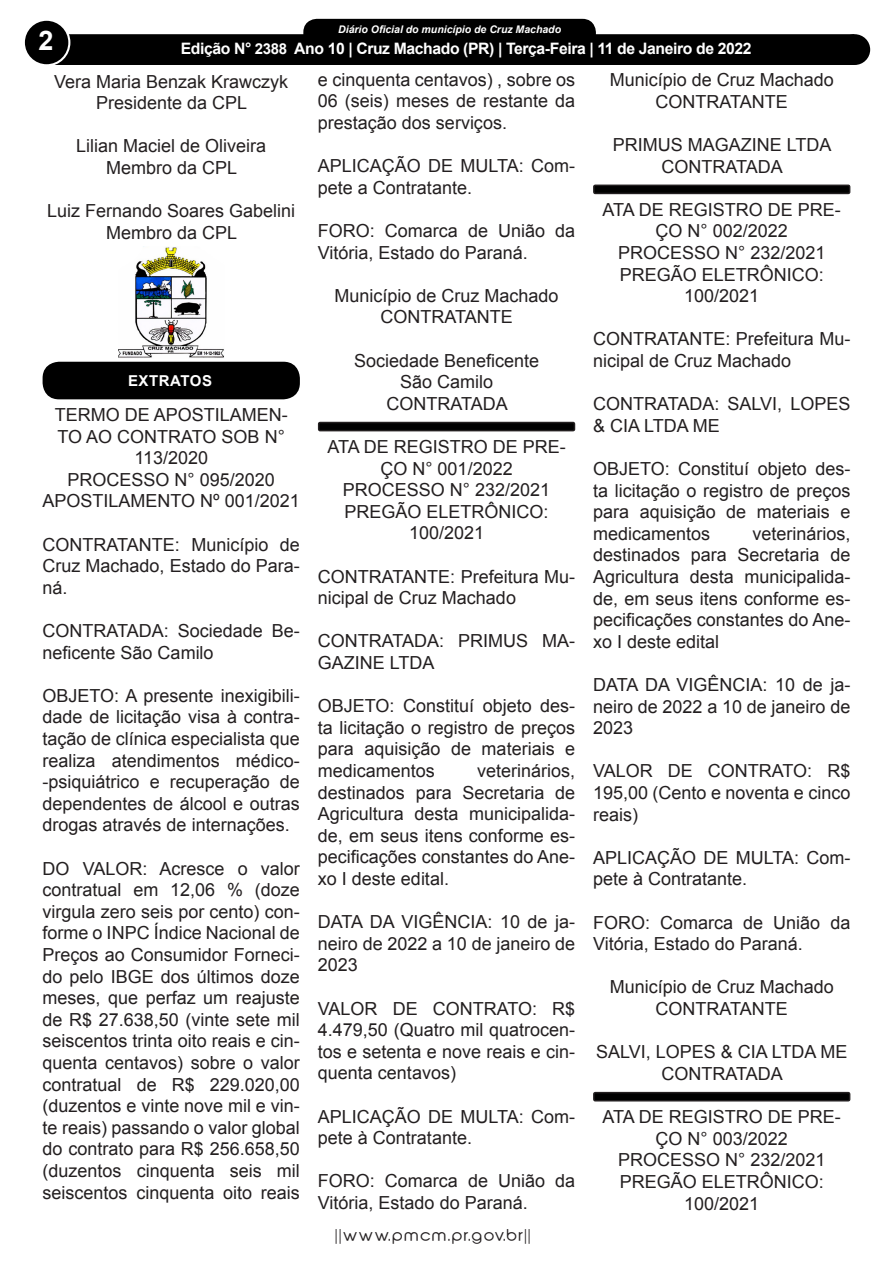
<style>
.page{position:relative;width:893px;height:1263px;background:#fff}
.page>*{position:absolute;margin:0;border:0;box-sizing:border-box;transform-origin:0 0}
.t1{font:700 27px "Arial";color:#fff}
.t2{font:18px/21.6px "Arial";color:#231f20;text-align:justify}
.t3{font:700 15.75px "Arial";letter-spacing:-.025em;color:#fff}
.t4{font:700 15px "Arial";color:#fff}
.t5{font:15px "Abeatby Kai";letter-spacing:.1em;color:#231f20;scale:1.06 1}
.t6{font:700 15px "Arial";letter-spacing:.035em;color:#fff}
.t7{font:italic 700 10.5px "Arial";color:#fff}
.s1{font-size:15px}
</style>
<div class="page">
<div style="left:305px;top:20px;width:289px;height:28px;background:#000;border-radius:12px"></div>
<div style="left:303px;top:19px;width:293px;height:31px;border:3px solid #000;border-radius:12px"></div>
<div style="left:39px;top:34px;width:815px;height:31px;background:#000;border:2px solid #000"></div>
<div style="left:24px;top:20px;width:45px;height:45px;background:#000;border-radius:50%"></div>
<div style="left:23px;top:19px;width:47px;height:47px;border:2px solid #fff;border-radius:50%"></div>
<div style="left:840px;top:35px;width:29px;height:29px;background:#000;border-radius:50%"></div>
<div style="left:839px;top:34px;width:31px;height:31px;border:2px solid #000;border-radius:50%"></div>
<div style="left:99px;top:37px;width:676px;height:26px;background:#000"></div>
<img style="left:118px;top:246px;width:106px;height:112px">
<div style="left:43px;top:362px;width:257px;height:37px;background:#000;border-radius:16px"></div>
<div style="left:319px;top:422px;width:255px;height:9px;background:#000;border-radius:2px"></div>
<div style="left:318px;top:422px;width:257px;height:9px;border:2px solid #231f20;border-radius:2px"></div>
<div style="left:594px;top:185px;width:256px;height:8px;background:#000;border-radius:2px"></div>
<div style="left:593px;top:185px;width:257px;height:9px;border:2px solid #231f20;border-radius:2px"></div>
<div style="left:594px;top:1092px;width:256px;height:9px;background:#000;border-radius:2px"></div>
<div style="left:593px;top:1092px;width:257px;height:9px;border:2px solid #231f20;border-radius:2px"></div>
<p class="t7" style="left:338px;top:22px;width:224px">Diário Oficial do município de Cruz Machado</p>
<p class="t4" style="left:205px;top:40px;width:491px">Edição 1145 - Cruz Machado (PR) - Terça-Feira - 3 de Janeiro de 2017</p>
<p class="t2" style="left:54px;top:70px;width:236px">Vera Maria Benzak Krawczyk</p>
<p class="t2" style="left:96px;top:92px;width:153px">Presidente da CPL</p>
<p class="t2" style="left:76px;top:135px;width:192px">Lilian Maciel de Oliveira</p>
<p class="t2" style="left:106px;top:157px;width:133px">Membro da CPL</p>
<p class="t2" style="left:47px;top:200px;width:250px">Luiz Fernando Soares Gabelini</p>
<p class="t2" style="left:106px;top:221px;width:133px">Membro da CPL</p>
<p class="t1" style="left:38px;top:21px;width:17px">2</p>
<p class="t3" style="left:181px;top:37px;width:572px">Edição N° <span class="s1">2388</span> Ano 10 | Cruz Machado (PR) | Terça-Feira | 11 de Janeiro de 2022</p>
<p class="t2" style="left:318px;top:69px;width:259px">e cinquenta centavos) , sobre os 06 (seis) meses de restante da prestação dos serviços.</p>
<p class="t2" style="left:318px;top:155px;width:259px">APLICAÇÃO DE MULTA: Com&shy;pete a Contratante.</p>
<p class="t2" style="left:318px;top:220px;width:259px">FORO: Comarca de União da<br>Vitória, Estado do Paraná.</p>
<p class="t2" style="left:334px;top:285px;width:226px">Município de Cruz Machado</p>
<p class="t2" style="left:380px;top:306px;width:134px">CONTRATANTE</p>
<p class="t2" style="left:354px;top:349px;width:187px">Sociedade Beneficente</p>
<p class="t2" style="left:400px;top:371px;width:95px">São Camilo</p>
<p class="t2" style="left:386px;top:393px;width:123px">CONTRATADA</p>
<p class="t2" style="left:327px;top:436px;width:240px;text-align:center">ATA DE REGISTRO DE PRE-<br>ÇO N° 001/2022</p>
<p class="t2" style="left:343px;top:479px;width:209px">PROCESSO N° 232/2021</p>
<p class="t2" style="left:345px;top:501px;width:206px;text-align:center">PREGÃO ELETRÔNICO:<br>100/2021</p>
<p class="t2" style="left:318px;top:565px;width:259px">CONTRATANTE: Prefeitura Mu&shy;nicipal de Cruz Machado</p>
<p class="t2" style="left:318px;top:630px;width:259px">CONTRATADA: PRIMUS MA-<br>GAZINE LTDA</p>
<p class="t2" style="left:318px;top:695px;width:259px">OBJETO: Constituí objeto des&shy;ta licitação o registro de preços para aquisição de materiais e medicamentos</p>
<p class="t2" style="left:610px;top:69px;width:226px">Município de Cruz Machado</p>
<p class="t2" style="left:656px;top:91px;width:134px">CONTRATANTE</p>
<p class="t2" style="left:613px;top:134px;width:220px">PRIMUS MAGAZINE LTDA</p>
<p class="t2" style="left:662px;top:155px;width:123px">CONTRATADA</p>
<p class="t2" style="left:603px;top:199px;width:240px;text-align:center">ATA DE REGISTRO DE PRE-<br>ÇO N° 002/2022</p>
<p class="t2" style="left:618px;top:242px;width:209px">PROCESSO N° 232/2021</p>
<p class="t2" style="left:620px;top:263px;width:206px;text-align:center">PREGÃO ELETRÔNICO:<br>100/2021</p>
<p class="t2" style="left:593px;top:328px;width:259px">CONTRATANTE: Prefeitura Mu&shy;nicipal de Cruz Machado</p>
<p class="t2" style="left:593px;top:393px;width:259px">CONTRATADA: SALVI, LOPES &amp; CIA LTDA ME</p>
<p class="t2" style="left:593px;top:458px;width:259px">OBJETO: Constituí objeto des&shy;ta licitação o registro de preços para aquisição de materiais e medicamentos</p>
<p class="t6" style="left:128px;top:370px;width:85px">EXTRATOS</p>
<p class="t2" style="left:55px;top:404px;width:235px;text-align:center">TERMO DE APOSTILAMEN-<br>TO AO CONTRATO SOB N°<br>113/2020</p>
<p class="t2" style="left:68px;top:468px;width:209px">PROCESSO N° 095/2020</p>
<p class="t2" style="left:43px;top:490px;width:259px">APOSTILAMENTO Nº 001/2021</p>
<p class="t2" style="left:43px;top:533px;width:259px">CONTRATANTE: Município de Cruz Machado, Estado do Para&shy;ná.</p>
<p class="t2" style="left:43px;top:620px;width:259px">CONTRATADA: Sociedade Be&shy;neficente São Camilo</p>
<p class="t2" style="left:43px;top:684px;width:259px">OBJETO: A presente inexigibili&shy;dade de licitação visa à contra&shy;tação de clínica especialista que realiza atendimentos médico--psiquiátrico e recuperação de dependentes de álcool e outras drogas através de internações.</p>
<p class="t2" style="left:43px;top:857px;width:259px">DO VALOR: Acresce o valor contratual em 12,06 % (doze virgula zero seis por cento) con&shy;forme o INPC Índice Nacional de Preços ao Consumidor Forneci&shy;do pelo IBGE dos últimos doze meses, que perfaz um reajuste de R$ 27.638,50 (vinte sete mil seiscentos trinta oito reais e cin&shy;quenta centavos) sobre o valor contratual de R$ 229.020,00 (duzentos e vinte nove mil e vin&shy;te reais) passando o valor global do contrato para R$ 256.658,50 (duzentos cinquenta seis mil seiscentos cinquenta oito reais</p>
<p class="t2" style="left:593px;top:523px;width:259px;text-indent:159px">veterinários, destinados para Secretaria de Agricultura desta municipalida&shy;de, em seus itens conforme es&shy;pecificações constantes do Ane&shy;xo I deste edital</p>
<p class="t2" style="left:593px;top:674px;width:259px">DATA DA VIGÊNCIA: 10 de ja&shy;neiro de 2022 a 10 de janeiro de 2023</p>
<p class="t2" style="left:593px;top:760px;width:259px">VALOR DE CONTRATO: R$ 195,00 (Cento e noventa e cinco reais)</p>
<p class="t2" style="left:593px;top:847px;width:259px">APLICAÇÃO DE MULTA: Com&shy;pete à Contratante.</p>
<p class="t2" style="left:593px;top:911px;width:259px">FORO: Comarca de União da<br>Vitória, Estado do Paraná.</p>
<p class="t2" style="left:610px;top:976px;width:226px">Município de Cruz Machado</p>
<p class="t2" style="left:656px;top:998px;width:134px">CONTRATANTE</p>
<p class="t2" style="left:596px;top:1041px;width:253px">SALVI, LOPES &amp; CIA LTDA ME</p>
<p class="t2" style="left:662px;top:1063px;width:123px">CONTRATADA</p>
<p class="t2" style="left:603px;top:1106px;width:240px;text-align:center">ATA DE REGISTRO DE PRE-<br>ÇO N° 003/2022</p>
<p class="t2" style="left:618px;top:1149px;width:209px">PROCESSO N° 232/2021</p>
<p class="t2" style="left:620px;top:1171px;width:206px;text-align:center">PREGÃO ELETRÔNICO:<br>100/2021</p>
<p class="t2" style="left:318px;top:760px;width:259px;text-indent:159px">veterinários, destinados para Secretaria de Agricultura desta municipalida&shy;de, em seus itens conforme es&shy;pecificações constantes do Ane&shy;xo I deste edital.</p>
<p class="t2" style="left:318px;top:911px;width:259px">DATA DA VIGÊNCIA: 10 de ja&shy;neiro de 2022 a 10 de janeiro de 2023</p>
<p class="t2" style="left:318px;top:997px;width:259px">VALOR DE CONTRATO: R$ 4.479,50 (Quatro mil quatrocen&shy;tos e setenta e nove reais e cin&shy;quenta centavos)</p>
<p class="t2" style="left:318px;top:1105px;width:259px">APLICAÇÃO DE MULTA: Com&shy;pete à Contratante.</p>
<p class="t2" style="left:318px;top:1170px;width:259px">FORO: Comarca de União da<br>Vitória, Estado do Paraná.</p>
<p class="t5" style="left:336px;top:1229px;width:186px">||www.pmcm.pr.gov.br||</p>
</div>
